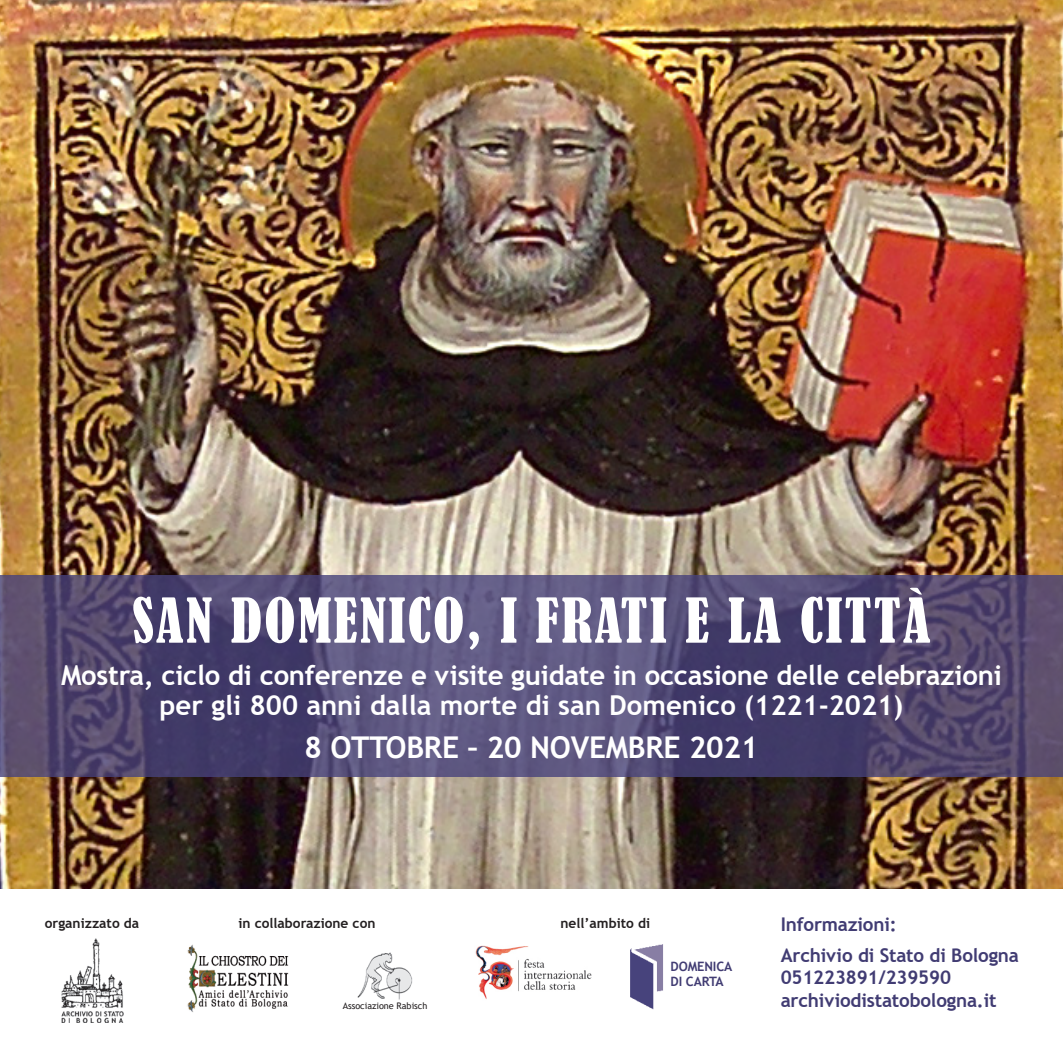
<style>
.page{position:relative;width:1063px;height:1063px;background:#fff}
.page>*{position:absolute;margin:0;border:0;box-sizing:border-box;transform-origin:0 0}
.t1{font:condensed 57.5px "Bernard";letter-spacing:.04em;color:#fff}
.t2{font:700 30px "Trebuchet MS";letter-spacing:-.01em;color:#fff}
.t3{font:700 27.5px "Trebuchet MS";letter-spacing:-.01em;color:#fff}
.t4{font:700 18.75px "Trebuchet MS";letter-spacing:-.01em;color:#413c73}
.sottolineato{font:700 13.75px "Trebuchet MS";color:#231f20}
.t5{font:700 13px "Trebuchet MS";letter-spacing:-.01em;color:#413c73}
.t6{font:9px "Trebuchet MS";color:#231f20}
</style>
<div class="page">
<img style="left:0;top:0;width:1063px;height:888px">
<svg style="left:0;top:575px;width:1063px;height:202px;background:#524a73"></svg>
<img style="left:187px;top:944px;width:102px;height:68px">
<img style="left:357px;top:952px;width:56px;height:48px">
<img style="left:61px;top:938px;width:63px;height:85px">
<img style="left:475px;top:946px;width:117px;height:53px">
<img style="left:630px;top:944px;width:33px;height:66px">
<p class="t1" style="left:132px;top:587px;width:800px">SAN DOMENICO, I FRATI E LA CITTÀ</p>
<p class="t3" style="left:61px;top:658px;width:942px">Mostra, ciclo di conferenze e visite guidate in occasione delle celebrazioni</p>
<p class="t3" style="left:160px;top:688px;width:745px">per gli 800 anni dalla morte di san Domenico (1221-2021)</p>
<p class="t2" style="left:305px;top:729px;width:455px">8 OTTOBRE – 20 NOVEMBRE 2021</p>
<p class="sottolineato" style="left:45px;top:914px;width:96px">organizzato da</p>
<p class="sottolineato" style="left:560px;top:914px;width:91px">nell’ambito di</p>
<p class="sottolineato" style="left:238px;top:914px;width:139px">in collaborazione con</p>
<p class="t6" style="left:343px;top:1000px;width:86px">Associazione Rabisch</p>
<p class="t5" style="left:671px;top:959px;width:63px">DOMENICA</p>
<p class="t5" style="left:671px;top:974px;width:55px">DI CARTA</p>
<p class="t4" style="left:781px;top:913px;width:118px">Informazioni:</p>
<p class="t4" style="left:781px;top:943px;width:240px">Archivio di Stato di Bologna</p>
<p class="t4" style="left:781px;top:966px;width:172px">051223891/239590</p>
<p class="t4" style="left:781px;top:989px;width:217px">archiviodistatobologna.it</p>
</div>
